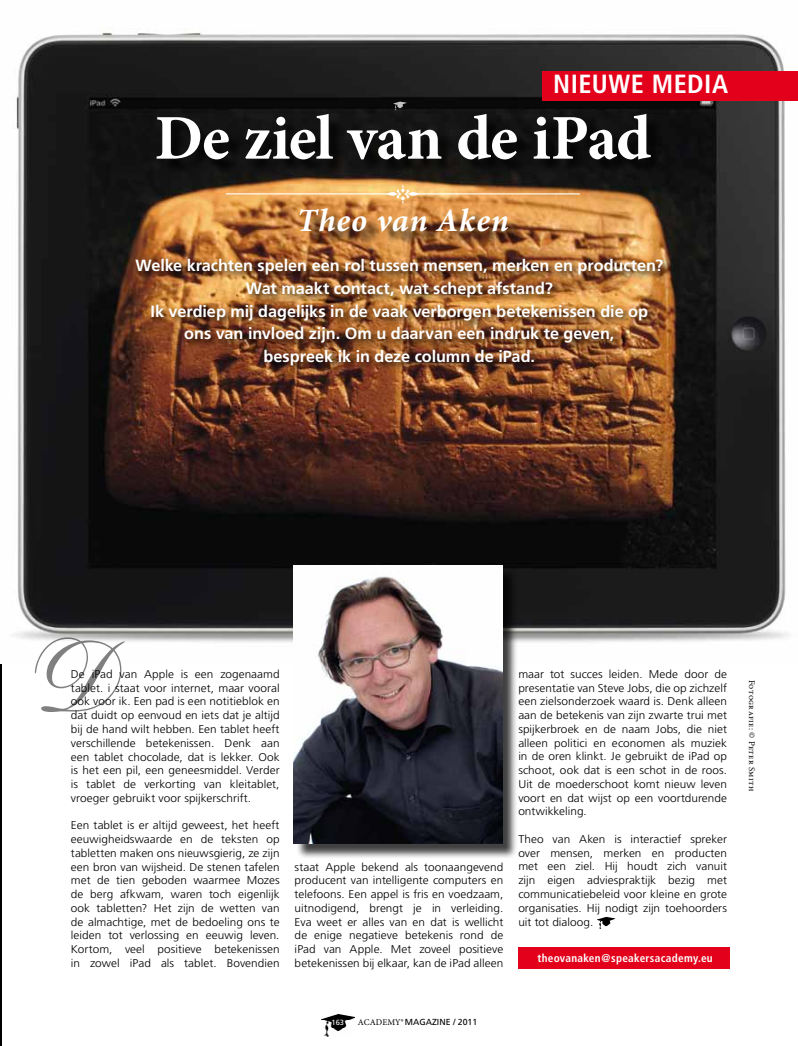
<style>
.page{position:relative;width:798px;height:1046px;background:#fff}
.page>*{position:absolute;margin:0;border:0;box-sizing:border-box;transform-origin:0 0}
.t1{font:100px "Shelley Allegro BT";color:#000}
.t2{font:700 63.75px "Minion Pro";letter-spacing:-.015em;color:#fff}
.t3{font:italic 700 32.5px "Minion Pro";letter-spacing:.03em;color:#fff}
.t4{font:700 condensed 26.25px "Frutiger";letter-spacing:.015em;color:#fff}
.t5{font:700 16.25px/22.5px "Frutiger";letter-spacing:-.005em;color:#fff;text-align:center}
.t6{font:300 11.25px/13.8px "Frutiger";letter-spacing:.005em;color:#000;text-align:justify;scale:1.05 1}
.t7{font:700 condensed 11.25px "Frutiger";letter-spacing:.025em;color:#fff}
.t8{font:8.75px "Minion Pro";letter-spacing:.04em;color:#000}
.t9{font:8.75px "Frutiger";color:#000}
.t10{font:7.5px "Frutiger";color:#fff}
.s1{font-family:"Minion Pro"}
</style>
<div class="page">
<img style="left:321px;top:1014px;width:33px;height:22px">
<hr style="left:0;top:0;width:1px;height:1045px;background:#000">
<img style="left:0;top:0;width:789px;height:663px">
<div style="left:159px;top:116px;width:506px;height:59px;background:#111110"></div>
<svg style="left:226px;top:184px;width:353px;height:20px;background:#dca460"></svg>
<div style="left:302px;top:210px;width:221px;height:36px;background:#000;opacity:.75"></div>
<div style="left:133px;top:256px;width:539px;height:119px;background:#000;opacity:.85"></div>
<div style="left:542px;top:71px;width:255px;height:30px;background:#e2001a"></div>
<div style="left:518px;top:946px;width:211px;height:22px;background:#e2001a"></div>
<svg style="left:597px;top:916px;width:18px;height:12px"></svg>
<div style="left:295px;top:567px;width:222px;height:292px;background:#000;opacity:.75"></div>
<img style="left:293px;top:565px;width:209px;height:278px">
<svg style="left:393px;top:102px;width:13px;height:8px"></svg>
<h3 class="t4" style="left:553px;top:68px;width:176px">NIEUWE MEDIA</h3>
<h2 class="t2" style="left:154px;top:93px;width:498px">De ziel van de iPad</h2>
<h3 class="t3" style="left:296px;top:197px;width:214px">Theo van Aken</h3>
<p class="t5" style="left:135px;top:254px;width:529px">Welke krachten spelen een rol tussen mensen, merken en producten?<br>Wat maakt contact, wat schept afstand?<br>Ik verdiep mij dagelijks in de vaak verborgen betekenissen die op ons van invloed zijn. Om u daarvan een indruk te geven,<br>bespreek ik in deze column de iPad.</p>
<h1 class="t1" style="left:31px;top:616px;width:89px">D</h1>
<p class="t6" style="left:71px;top:667px;width:200px">De iPad van Apple is een zogenaamd tablet. i staat voor internet, maar vooral ook voor ik. Een pad is een notitieblok en dat duidt op eenvoud en iets dat je altijd bij de hand wilt hebben. Een tablet heeft verschillende betekenissen. Denk aan een tablet chocolade, dat is lekker. Ook is het een pil, een geneesmiddel. Verder is tablet de verkorting van kleitablet, vroeger gebruikt voor spijkerschrift.</p>
<p class="t6" style="left:71px;top:818px;width:200px">Een tablet is er altijd geweest, het heeft eeuwigheidswaarde en de teksten op tabletten maken ons nieuwsgierig, ze zijn een bron van wijsheid. De stenen tafelen met de tien geboden waarmee Mozes de berg afkwam, waren toch eigenlijk ook tabletten? Het zijn de wetten van de almachtige, met de bedoeling ons te leiden tot verlossing en eeuwig leven.<br>Kortom, veel positieve betekenissen in zowel iPad als tablet. Bovendien</p>
<p class="t6" style="left:294px;top:859px;width:200px">staat Apple bekend als toonaangevend producent van intelligente computers en telefoons. Een appel is fris en voedzaam, uitnodigend, brengt je in verleiding.<br>Eva weet er alles van en dat is wellicht de enige negatieve betekenis rond de iPad van Apple. Met zoveel positieve betekenissen bij elkaar, kan de iPad alleen</p>
<p class="t6" style="left:518px;top:667px;width:200px">maar tot succes leiden. Mede door de presentatie van Steve Jobs, die op zichzelf een zielsonderzoek waard is. Denk alleen aan de betekenis van zijn zwarte trui met spijkerbroek en de naam Jobs, die niet alleen politici en economen als muziek in de oren klinkt. Je gebruikt de iPad op schoot, ook dat is een schot in de roos.<br>Uit de moederschoot komt nieuw leven voort en dat wijst op een voortdurende ontwikkeling.</p>
<p class="t6" style="left:518px;top:832px;width:200px">Theo van Aken is interactief spreker over mensen, merken en producten met een ziel. Hij houdt zich vanuit zijn eigen adviespraktijk bezig met communicatiebeleid voor kleine en grote organisaties. Hij nodigt zijn toehoorders uit tot dialoog.</p>
<p class="t7" style="left:537px;top:951px;width:177px">theovanaken@speakersacademy.eu</p>
<p class="t10" style="left:331px;top:1017px;width:14px">163</p>
<p class="t9" style="left:358px;top:1016px;width:121px"><span class="s1">ACADEMY®</span>MAGAZINE / 2011</p>
<p class="t8" style="left:757px;top:679px;width:113px;rotate:90deg">FOTOGRAFIE: © PETER SMITH</p>
</div>
